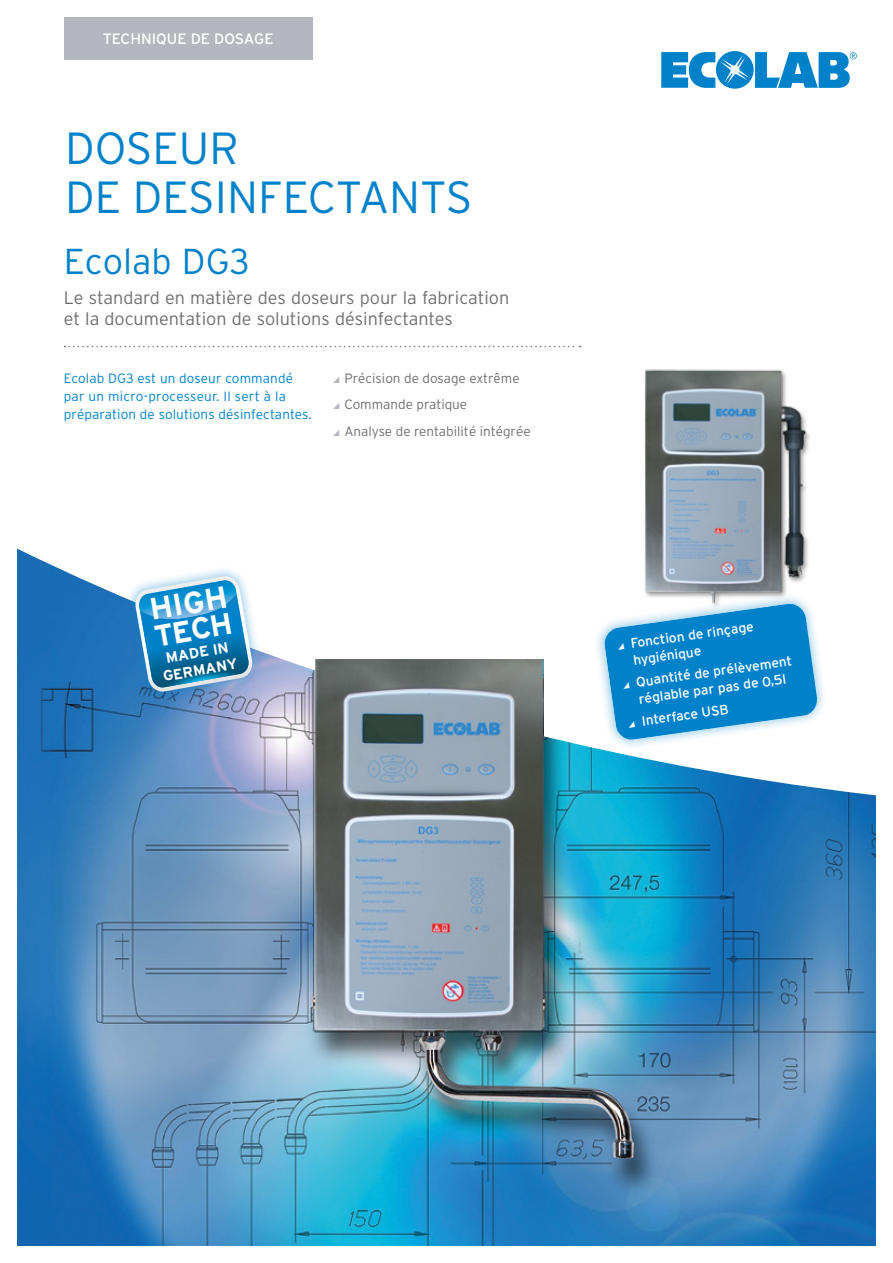
<style>
.page{position:relative;width:893px;height:1263px;background:#fff}
.page>*{position:absolute;margin:0;border:0;box-sizing:border-box;transform-origin:0 0}
.Headline_Titel{font:300 45px/49.5px "Interstate";color:#0082ca}
.Produktname{font:300 36px "Interstate";color:#0082ca}
.t1{font:700 30.9px "Interstate";color:#fff}
.t2{font:700 30.15px "Interstate";color:#fff}
.Produktbeschreibung{font:300 18px/21.6px "Interstate";color:#6f6f6e}
.Kategorie{font:15px "Interstate";color:#fff}
.t3{font:700 14.7px/17.7px "Interstate";color:#fff;text-align:center}
.t4{font:13.65px/17.1px "Interstate";color:#fff}
.Bodytext{font:300 13.5px/18px "Interstate";letter-spacing:.01em;color:#0082ca}
.t5{font:300 13.5px "Interstate";color:#6f6f6e}
.s1{color:#b4b8be}
</style>
<div class="page">
<svg style="left:65px;top:346px;width:516px;height:1px"></svg>
<svg style="left:661px;top:51px;width:196px;height:38px"></svg>
<img style="left:17px;top:549px;width:859px;height:697px">
<img style="left:315px;top:659px;width:228px;height:525px">
<div style="left:64px;top:17px;width:249px;height:43px;background:#b4b8be"></div>
<img style="left:633px;top:369px;width:182px;height:219px">
<svg style="left:589px;top:588px;width:243px;height:167px"></svg>
<svg style="left:119px;top:560px;width:150px;height:148px"></svg>
<img style="left:138px;top:580px;width:99px;height:41px">
<p class="Kategorie" style="left:103px;top:30px;width:172px">TECHNIQUE DE DOSAGE</p>
<p class="Headline_Titel" style="left:65px;top:123px;width:409px">DOSEUR<br>DE DESINFECTANTS</p>
<p class="Produktname" style="left:64px;top:241px;width:187px">Ecolab DG3</p>
<p class="Produktbeschreibung" style="left:64px;top:286px;width:447px">Le standard en matière des doseurs pour la fabrication et la documentation de solutions désinfectantes</p>
<p class="Bodytext" style="left:64px;top:369px;width:249px">Ecolab DG3 est un doseur commandé par un micro-processeur. Il sert à la préparation de solutions désinfectantes.</p>
<p class="t5" style="left:332px;top:371px;width:189px"><span class="s1">◢</span> Précision de dosage extrême</p>
<p class="t5" style="left:332px;top:397px;width:137px"><span class="s1">◢</span> Commande pratique</p>
<p class="t5" style="left:332px;top:424px;width:201px"><span class="s1">◢</span> Analyse de rentabilité intégrée</p>
<p class="t1" style="left:147px;top:593px;width:80px;rotate:-10deg">HIGH</p>
<p class="t2" style="left:152px;top:620px;width:80px;rotate:-10deg">TECH</p>
<p class="t3" style="left:159px;top:650px;width:77px;rotate:-10deg">MADE IN<br>GERMANY</p>
<p class="t4" style="left:630px;top:635px;width:125px;text-indent:-15px;rotate:-8deg">◢ Fonction de rinçage hygiénique</p>
<p class="t4" style="left:621px;top:676px;width:173px;text-align:center;rotate:-8deg">◢ Quantité de prélèvement réglable par pas de 0,5l</p>
<p class="t4" style="left:626px;top:714px;width:104px;rotate:-8deg">◢ Interface USB</p>
</div>
